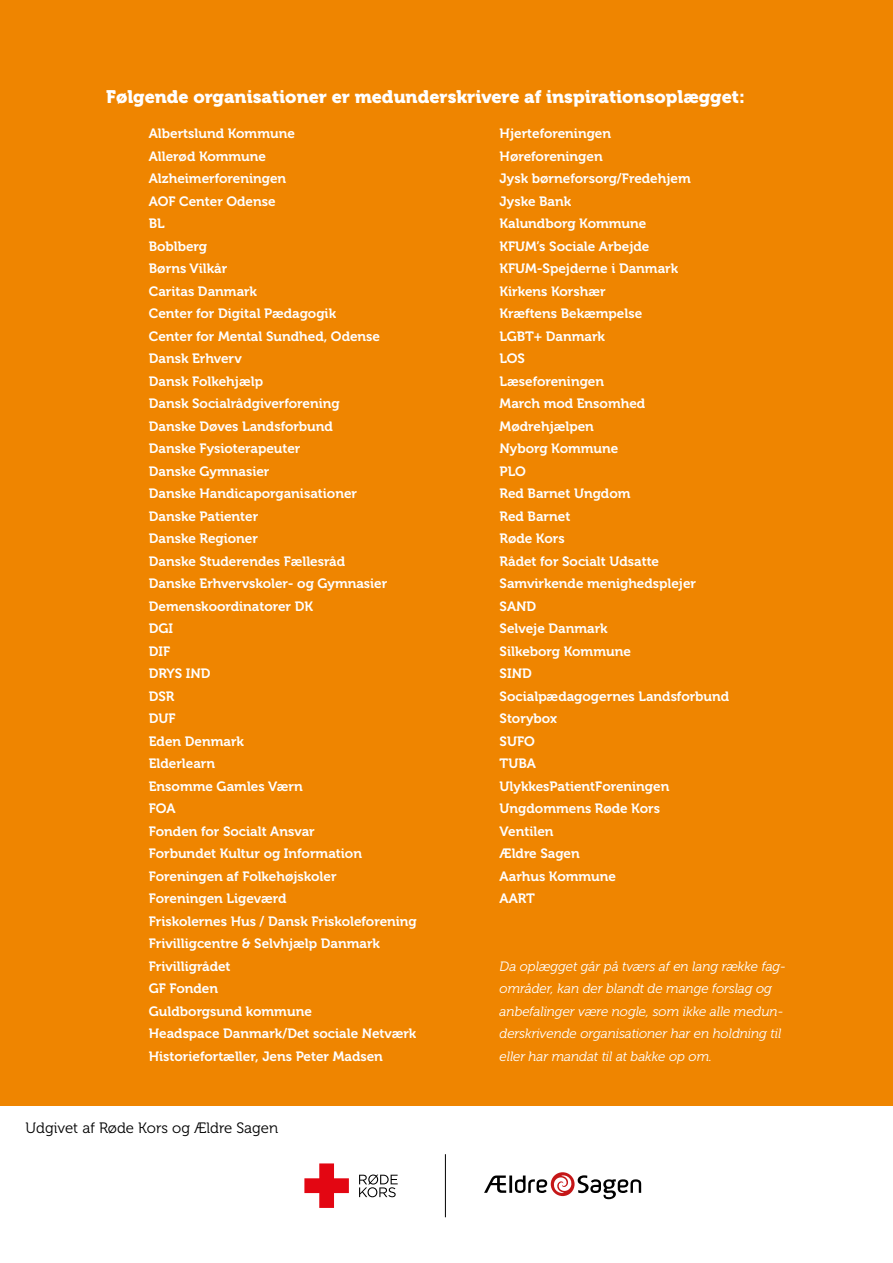
<style>
.page{position:relative;width:893px;height:1263px;background:#fff}
.page>*{position:absolute;margin:0;border:0;box-sizing:border-box;transform-origin:0 0}
.t1{font:18px "Museo 900";color:#fff}
.Brød{font:15px "Museo 300";color:#000}
.t2{font:13.5px "Museo 700";color:#fff}
.Boks2{font:italic 13.5px/22.5px "Museo 300";letter-spacing:-.005em;color:#fff}
</style>
<div class="page">
<div style="left:0;top:0;width:893px;height:1106px;background:#ef8500"></div>
<svg style="left:551px;top:1172px;width:24px;height:24px"></svg>
<svg style="left:484px;top:1175px;width:157px;height:24px"></svg>
<svg style="left:304px;top:1163px;width:45px;height:45px"></svg>
<svg style="left:359px;top:1174px;width:39px;height:23px"></svg>
<hr style="left:445px;top:1154px;width:1px;height:63px;background:#000">
<p class="t1" style="left:106px;top:86px;width:640px">Følgende organisationer er medunderskrivere af inspirationsoplægget:</p>
<p class="t2" style="left:149px;top:126px;width:148px">Albertslund Kommune</p>
<p class="t2" style="left:149px;top:148px;width:119px">Allerød Kommune</p>
<p class="t2" style="left:149px;top:171px;width:139px">Alzheimerforeningen</p>
<p class="t2" style="left:149px;top:193px;width:128px">AOF Center Odense</p>
<p class="t2" style="left:149px;top:216px;width:18px">BL</p>
<p class="t2" style="left:149px;top:238px;width:60px">Boblberg</p>
<p class="t2" style="left:149px;top:261px;width:80px">Børns Vilkår</p>
<p class="t2" style="left:149px;top:283px;width:110px">Caritas Danmark</p>
<p class="t2" style="left:149px;top:306px;width:189px">Center for Digital Pædagogik</p>
<p class="t2" style="left:149px;top:328px;width:233px">Center for Mental Sundhed, Odense</p>
<p class="t2" style="left:149px;top:351px;width:94px">Dansk Erhverv</p>
<p class="t2" style="left:149px;top:373px;width:116px">Dansk Folkehjælp</p>
<p class="t2" style="left:149px;top:396px;width:192px">Dansk Socialrådgiverforening</p>
<p class="t2" style="left:149px;top:418px;width:186px">Danske Døves Landsforbund</p>
<p class="t2" style="left:149px;top:441px;width:153px">Danske Fysioterapeuter</p>
<p class="t2" style="left:149px;top:463px;width:122px">Danske Gymnasier</p>
<p class="t2" style="left:149px;top:486px;width:210px">Danske Handicaporganisationer</p>
<p class="t2" style="left:149px;top:508px;width:111px">Danske Patienter</p>
<p class="t2" style="left:149px;top:531px;width:111px">Danske Regioner</p>
<p class="t2" style="left:149px;top:553px;width:198px">Danske Studerendes Fællesråd</p>
<p class="t2" style="left:149px;top:576px;width:240px">Danske Erhvervskoler- og Gymnasier</p>
<p class="t2" style="left:149px;top:598px;width:166px">Demenskoordinatorer DK</p>
<p class="t2" style="left:149px;top:621px;width:26px">DGI</p>
<p class="t2" style="left:149px;top:643px;width:23px">DIF</p>
<p class="t2" style="left:149px;top:666px;width:63px">DRYS IND</p>
<p class="t2" style="left:149px;top:688px;width:27px">DSR</p>
<p class="t2" style="left:149px;top:711px;width:28px">DUF</p>
<p class="t2" style="left:149px;top:733px;width:97px">Eden Denmark</p>
<p class="t2" style="left:149px;top:756px;width:68px">Elderlearn</p>
<p class="t2" style="left:149px;top:778px;width:155px">Ensomme Gamles Værn</p>
<p class="t2" style="left:149px;top:801px;width:28px">FOA</p>
<p class="t2" style="left:149px;top:823px;width:167px">Fonden for Socialt Ansvar</p>
<p class="t2" style="left:149px;top:846px;width:215px">Forbundet Kultur og Information</p>
<p class="t2" style="left:149px;top:868px;width:189px">Foreningen af Folkehøjskoler</p>
<p class="t2" style="left:149px;top:891px;width:139px">Foreningen Ligeværd</p>
<p class="t2" style="left:149px;top:913px;width:270px">Friskolernes Hus / Dansk Friskoleforening</p>
<p class="t2" style="left:149px;top:936px;width:233px">Frivilligcentre &amp; Selvhjælp Danmark</p>
<p class="t2" style="left:149px;top:958px;width:83px">Frivilligrådet</p>
<p class="t2" style="left:149px;top:981px;width:71px">GF Fonden</p>
<p class="t2" style="left:149px;top:1003px;width:165px">Guldborgsund kommune</p>
<p class="t2" style="left:149px;top:1026px;width:269px">Headspace Danmark/Det sociale Netværk</p>
<p class="t2" style="left:149px;top:1048px;width:236px">Historiefortæller, Jens Peter Madsen</p>
<p class="t2" style="left:500px;top:126px;width:113px">Hjerteforeningen</p>
<p class="t2" style="left:500px;top:148px;width:105px">Høreforeningen</p>
<p class="t2" style="left:500px;top:171px;width:193px">Jysk børneforsorg/Fredehjem</p>
<p class="t2" style="left:500px;top:193px;width:73px">Jyske Bank</p>
<p class="t2" style="left:500px;top:216px;width:148px">Kalundborg Kommune</p>
<p class="t2" style="left:500px;top:238px;width:151px">KFUM’s Sociale Arbejde</p>
<p class="t2" style="left:500px;top:261px;width:180px">KFUM-Spejderne i Danmark</p>
<p class="t2" style="left:500px;top:283px;width:108px">Kirkens Korshær</p>
<p class="t2" style="left:500px;top:306px;width:144px">Kræftens Bekæmpelse</p>
<p class="t2" style="left:500px;top:328px;width:107px">LGBT+ Danmark</p>
<p class="t2" style="left:500px;top:351px;width:27px">LOS</p>
<p class="t2" style="left:500px;top:373px;width:106px">Læseforeningen</p>
<p class="t2" style="left:500px;top:396px;width:147px">March mod Ensomhed</p>
<p class="t2" style="left:500px;top:418px;width:96px">Mødrehjælpen</p>
<p class="t2" style="left:500px;top:441px;width:120px">Nyborg Kommune</p>
<p class="t2" style="left:500px;top:463px;width:28px">PLO</p>
<p class="t2" style="left:500px;top:486px;width:132px">Red Barnet Ungdom</p>
<p class="t2" style="left:500px;top:508px;width:72px">Red Barnet</p>
<p class="t2" style="left:500px;top:531px;width:67px">Røde Kors</p>
<p class="t2" style="left:500px;top:553px;width:161px">Rådet for Socialt Udsatte</p>
<p class="t2" style="left:500px;top:576px;width:198px">Samvirkende menighedsplejer</p>
<p class="t2" style="left:500px;top:598px;width:38px">SAND</p>
<p class="t2" style="left:500px;top:621px;width:110px">Selveje Danmark</p>
<p class="t2" style="left:500px;top:643px;width:133px">Silkeborg Kommune</p>
<p class="t2" style="left:500px;top:666px;width:34px">SIND</p>
<p class="t2" style="left:500px;top:688px;width:231px">Socialpædagogernes Landsforbund</p>
<p class="t2" style="left:500px;top:711px;width:59px">Storybox</p>
<p class="t2" style="left:500px;top:733px;width:37px">SUFO</p>
<p class="t2" style="left:500px;top:756px;width:38px">TUBA</p>
<p class="t2" style="left:500px;top:778px;width:171px">UlykkesPatientForeningen</p>
<p class="t2" style="left:500px;top:801px;width:162px">Ungdommens Røde Kors</p>
<p class="t2" style="left:500px;top:823px;width:55px">Ventilen</p>
<p class="t2" style="left:500px;top:846px;width:82px">Ældre Sagen</p>
<p class="t2" style="left:500px;top:868px;width:118px">Aarhus Kommune</p>
<p class="t2" style="left:500px;top:891px;width:37px">AART</p>
<p class="Boks2" style="left:500px;top:955px;width:288px">Da oplægget går på tværs af en lang række fag&shy;områder, kan der blandt de mange forslag og anbefalinger være nogle, som ikke alle medun&shy;derskrivende organisationer har en holdning til eller har mandat til at bakke op om.</p>
<p class="Brød" style="left:26px;top:1119px;width:254px">Udgivet af Røde Kors og Ældre Sagen</p>
</div>
